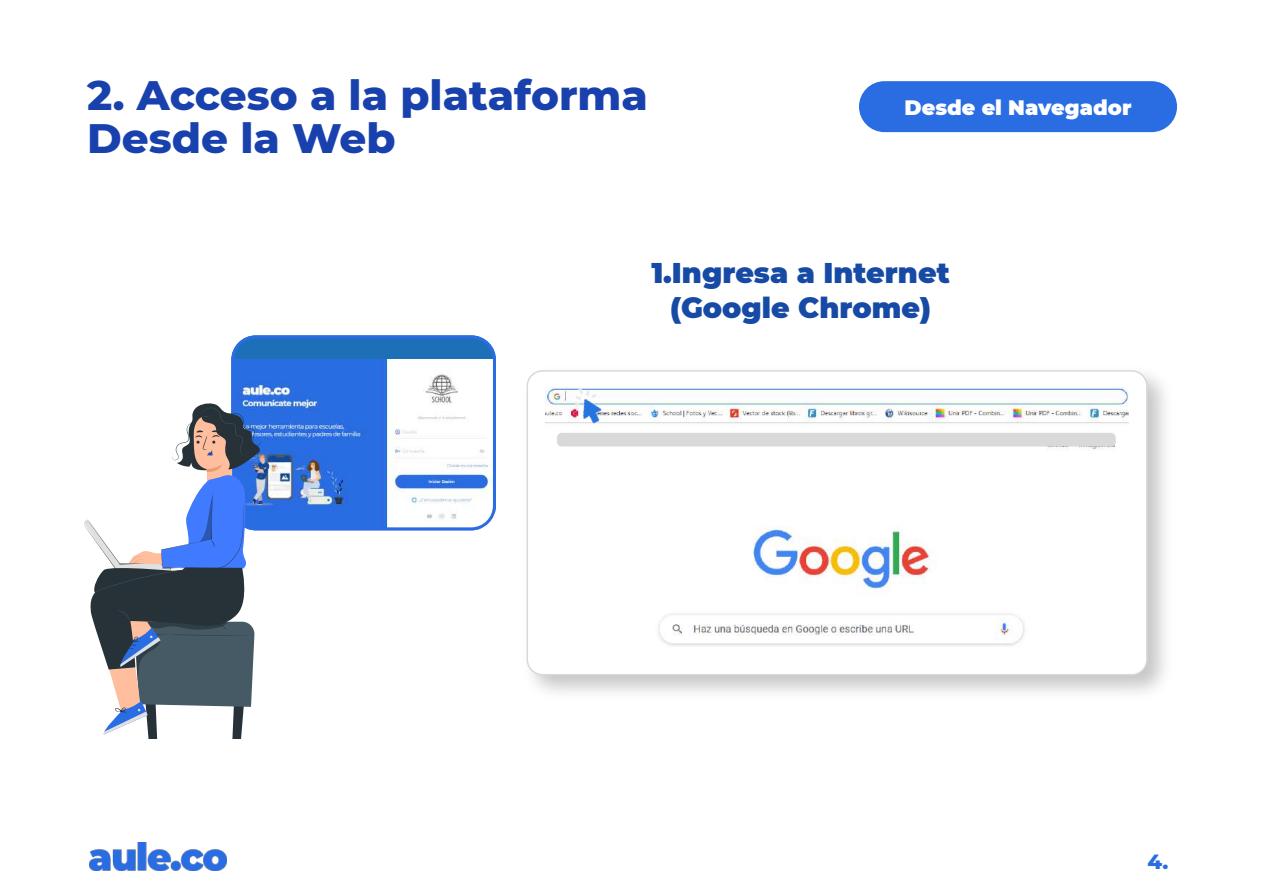
<style>
.page{position:relative;width:1263px;height:893px;background:#fff}
.page>*{position:absolute;margin:0;border:0;box-sizing:border-box;transform-origin:0 0}
.t1{font:800 42px "Montserrat";color:#1941ae}
.t2{font:900 28.5px/35.7px "Montserrat";color:#164aa5;text-align:center}
.t3{font:800 21px "Montserrat";color:#2a6de2}
.t4{font:900 20.85px "Montserrat";color:#fff}
</style>
<div class="page">
<div style="left:526px;top:370px;width:621px;height:305px;border:2px solid #d9d9d9;border-radius:15px"></div>
<img style="left:545px;top:388px;width:584px;height:258px">
<div style="left:557px;top:433px;width:559px;height:13px;background:#d9d9d9;border-radius:5px"></div>
<img style="left:90px;top:842px;width:137px;height:28px">
<div style="left:859px;top:81px;width:318px;height:51px;background:#2a6de2;border-radius:25px"></div>
<img style="left:566px;top:387px;width:46px;height:40px">
<div style="left:233px;top:337px;width:261px;height:192px;background:#1d70b7;border-radius:23px"></div>
<img style="left:235px;top:359px;width:257px;height:167px">
<div style="left:231px;top:335px;width:265px;height:195px;border:3px solid #2a6de2;border-radius:23px"></div>
<svg style="left:84px;top:403px;width:177px;height:336px"></svg>
<h1 class="t1" style="left:87px;top:64px;width:562px">2. Acceso a la plataforma</h1>
<h1 class="t1" style="left:87px;top:108px;width:310px">Desde la Web</h1>
<p class="t4" style="left:904px;top:92px;width:228px">Desde el Navegador</p>
<p class="t2" style="left:651px;top:253px;width:300px">1.Ingresa a Internet (Google Chrome)</p>
<p class="t3" style="left:1147px;top:847px;width:23px">4.</p>
</div>
